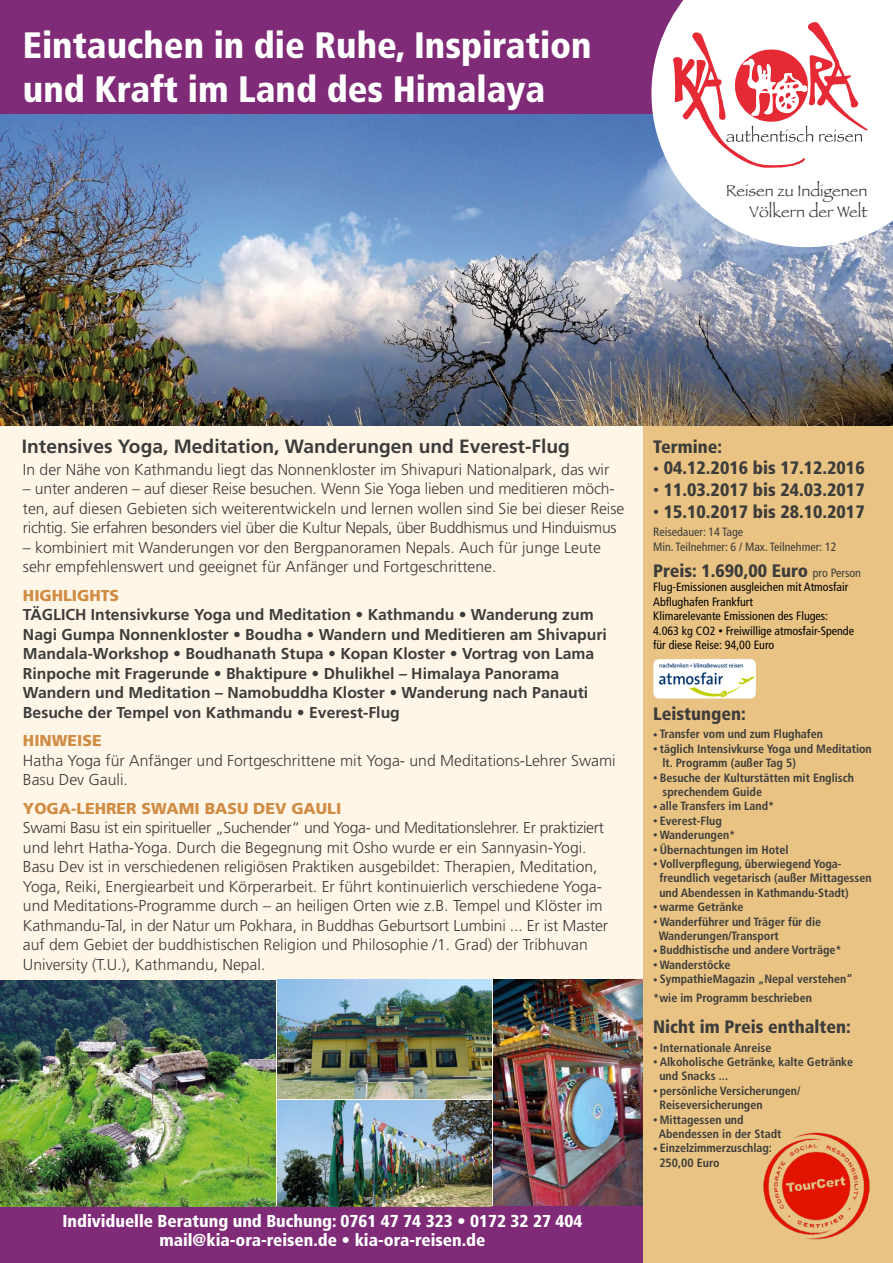
<style>
.page{position:relative;width:893px;height:1263px;background:#fff}
.page>*{position:absolute;margin:0;border:0;box-sizing:border-box;transform-origin:0 0}
.t1{font:900 condensed 36.75px/43.5px "Frutiger LT Std";color:#fff}
.t2{font:700 19.2px "Frutiger LT Std";color:#3c3c3b}
.t3{font:900 condensed 18px "Frutiger LT Std";color:#3c3c3b}
.t4{font:900 condensed 17.25px/18.8px "Frutiger LT Std";color:#fff;text-align:center}
.t5{font:16.35px/20.1px "Papyrus";color:#3c3c3b;text-align:right}
.t6{font:300 15.75px/19.5px "Frutiger LT Std";color:#3c3c3b}
.t7{font:700 15.75px/19.5px "Frutiger LT Std";color:#3c3c3b}
.t8{font:900 15.75px "Frutiger LT Std";color:#d18c44}
.t9{font:700 condensed 12px/14.4px "Frutiger LT Std";color:#3c3c3b}
.t10{font:condensed 12px/14.4px "Frutiger LT Std";color:#000}
.t11{font:condensed 12px/14.4px "Frutiger LT Std";color:#3c3c3b}
.s1{font-size:12px}
.s2{font-weight:400;font-size:12px}
.s3{font-stretch:normal;font-size:9px}
.s4{font-size:9px}
</style>
<div class="page">
<div style="left:0;top:0;width:876px;height:1238px;background:#fff6e7"></div>
<img style="left:494px;top:980px;width:149px;height:226px">
<div style="left:0;top:1206px;width:670px;height:57px;background:#802b78"></div>
<div style="left:643px;top:421px;width:250px;height:842px;background:#e9c383"></div>
<img style="left:277px;top:1100px;width:214px;height:106px">
<img style="left:0;top:980px;width:275px;height:226px">
<img style="left:277px;top:979px;width:215px;height:119px">
<div style="left:0;top:0;width:766px;height:137px;background:#802b78"></div>
<img style="left:0;top:115px;width:893px;height:311px">
<svg style="left:651px;top:0;width:242px;height:247px;fill:#fff"></svg>
<svg style="left:673px;top:22px;width:195px;height:146px;background:#f6ccce"></svg>
<img style="left:763px;top:1132px;width:107px;height:108px">
<div style="left:653px;top:659px;width:103px;height:39px;background:#fff;border-radius:6px"></div>
<img style="left:659px;top:664px;width:94px;height:32px">
<h1 class="t1" style="left:23px;top:24px;width:570px">Eintauchen in die Ruhe, Inspiration und Kraft im Land des Himalaya</h1>
<p class="t5" style="left:726px;top:181px;width:143px">Reisen zu Indigenen<br>Völkern der Welt</p>
<p class="t2" style="left:22px;top:435px;width:550px">Intensives Yoga, Meditation, Wanderungen und Everest-Flug</p>
<p class="t6" style="left:23px;top:460px;width:588px">In der Nähe von Kathmandu liegt das Nonnenkloster im Shivapuri Nationalpark, das wir</p>
<p class="t6" style="left:23px;top:479px;width:603px">– unter anderen – auf dieser Reise besuchen. Wenn Sie Yoga lieben und meditieren möch&shy;ten, auf diesen Gebieten sich weiterentwickeln und lernen wollen sind Sie bei dieser Reise richtig. Sie erfahren besonders viel über die Kultur Nepals, über Buddhismus und Hinduismus</p>
<p class="t6" style="left:23px;top:538px;width:579px">– kombiniert mit Wanderungen vor den Bergpanoramen Nepals. Auch für junge Leute sehr empfehlenswert und geeignet für Anfänger und Fortgeschrittene.</p>
<p class="t8" style="left:23px;top:586px;width:98px">HIGHLIGHTS</p>
<p class="t7" style="left:23px;top:605px;width:586px">TÄGLICH Intensivkurse Yoga und Meditation • Kathmandu • Wanderung zum Nagi Gumpa Nonnenkloster • Boudha • Wandern und Meditieren am Shivapuri Mandala-Workshop • Boudhanath Stupa • Kopan Kloster • Vortrag von Lama Rinpoche mit Fragerunde • Bhaktipure • Dhulikhel – Himalaya Panorama Wandern und Meditation – Namobuddha Kloster • Wanderung nach Panauti Besuche der Tempel von Kathmandu • Everest-Flug</p>
<p class="t8" style="left:23px;top:731px;width:80px">HINWEISE</p>
<p class="t6" style="left:23px;top:751px;width:594px">Hatha Yoga für Anfänger und Fortgeschrittene mit Yoga- und Meditations-Lehrer Swami<br>Basu Dev Gauli.</p>
<p class="t8" style="left:23px;top:799px;width:320px">YOGA-LEHRER SWAMI BASU DEV GAULI</p>
<p class="t6" style="left:23px;top:818px;width:587px">Swami Basu ist ein spiritueller „Suchender“ und Yoga- und Meditationslehrer. Er praktiziert und lehrt Hatha-Yoga. Durch die Begegnung mit Osho wurde er ein Sannyasin-Yogi.<br>Basu Dev ist in verschiedenen religiösen Praktiken ausgebildet: Therapien, Meditation, Yoga, Reiki, Energiearbeit und Körperarbeit. Er führt kontinuierlich verschiedene Yoga&shy;und Meditations-Programme durch – an heiligen Orten wie z.B. Tempel und Klöster im Kathmandu-Tal, in der Natur um Pokhara, in Buddhas Geburtsort Lumbini ... Er ist Master auf dem Gebiet der buddhistischen Religion und Philosophie /1. Grad) der Tribhuvan University (T.U.), Kathmandu, Nepal.</p>
<p class="t4" style="left:62px;top:1211px;width:521px">Individuelle Beratung und Buchung: 0761 47 74 323 • 0172 32 27 404 mail@kia-ora-reisen.de • kia-ora-reisen.de</p>
<p class="t3" style="left:653px;top:436px;width:71px">Termine:</p>
<p class="t3" style="left:653px;top:457px;width:213px"><span class="s1">•</span> 04.12.2016 bis 17.12.2016</p>
<p class="t3" style="left:653px;top:479px;width:213px"><span class="s1">•</span> 11.03.2017 bis 24.03.2017</p>
<p class="t3" style="left:653px;top:500px;width:213px"><span class="s1">•</span> 15.10.2017 bis 28.10.2017</p>
<p class="t11" style="left:653px;top:525px;width:185px">Reisedauer: 14 Tage<br>Min. Teilnehmer: 6 / Max. Teilnehmer: 12</p>
<p class="t3" style="left:653px;top:560px;width:209px">Preis: 1.690,00 Euro <span class="s2">pro Person</span></p>
<p class="t10" style="left:653px;top:580px;width:202px">Flug-Emissionen ausgleichen mit Atmosfair Abflughafen Frankfurt<br>Klimarelevante Emissionen des Fluges:<br>4.063 kg CO2 <span class="s3">•</span> Freiwillige atmosfair-Spende für diese Reise: 94,00 Euro</p>
<p class="t3" style="left:653px;top:702px;width:94px">Leistungen:</p>
<p class="t9" style="left:653px;top:727px;width:172px"><span class="s4">•</span> Transfer vom und zum Flughafen</p>
<p class="t9" style="left:662px;top:741px;width:211px;text-indent:-9px"><span class="s4">•</span> täglich Intensivkurse Yoga und Meditation lt. Programm (außer Tag 5)</p>
<p class="t9" style="left:662px;top:770px;width:193px;text-indent:-9px"><span class="s4">•</span> Besuche der Kulturstätten mit Englisch sprechendem Guide</p>
<p class="t9" style="left:653px;top:799px;width:123px"><span class="s4">•</span> alle Transfers im Land*</p>
<p class="t9" style="left:653px;top:813px;width:70px"><span class="s4">•</span> Everest-Flug</p>
<p class="t9" style="left:653px;top:828px;width:84px"><span class="s4">•</span> Wanderungen*</p>
<p class="t9" style="left:653px;top:842px;width:137px"><span class="s4">•</span> Übernachtungen im Hotel</p>
<p class="t9" style="left:659px;top:857px;width:214px;text-indent:-6px"><span class="s4">•</span> Vollverpflegung, überwiegend Yoga&shy;freundlich vegetarisch (außer Mittagessen und Abendessen in Kathmandu-Stadt)</p>
<p class="t9" style="left:653px;top:900px;width:92px"><span class="s4">•</span> warme Getränke</p>
<p class="t9" style="left:659px;top:914px;width:164px;text-indent:-6px"><span class="s4">•</span> Wanderführer und Träger für die<br>Wanderungen/Transport</p>
<p class="t9" style="left:653px;top:943px;width:190px"><span class="s4">•</span> Buddhistische und andere Vorträge*</p>
<p class="t9" style="left:653px;top:957px;width:79px"><span class="s4">•</span> Wanderstöcke</p>
<p class="t9" style="left:653px;top:970px;width:201px;line-height:18.9px"><span class="s4">•</span> SympathieMagazin „Nepal verstehen“ *wie im Programm beschrieben</p>
<p class="t3" style="left:653px;top:1016px;width:199px">Nicht im Preis enthalten:</p>
<p class="t9" style="left:653px;top:1040px;width:120px"><span class="s4">•</span> Internationale Anreise</p>
<p class="t9" style="left:659px;top:1055px;width:195px;text-indent:-6px"><span class="s4">•</span> Alkoholische Getränke, kalte Getränke und Snacks ...</p>
<p class="t9" style="left:659px;top:1083px;width:142px;text-indent:-6px"><span class="s4">•</span> persönliche Versicherungen/<br>Reiseversicherungen</p>
<p class="t9" style="left:659px;top:1112px;width:124px;text-indent:-6px"><span class="s4">•</span> Mittagessen und<br>Abendessen in der Stadt</p>
<p class="t9" style="left:659px;top:1141px;width:114px;text-indent:-6px"><span class="s4">•</span> Einzelzimmerzuschlag:<br>250,00 Euro</p>
</div>
